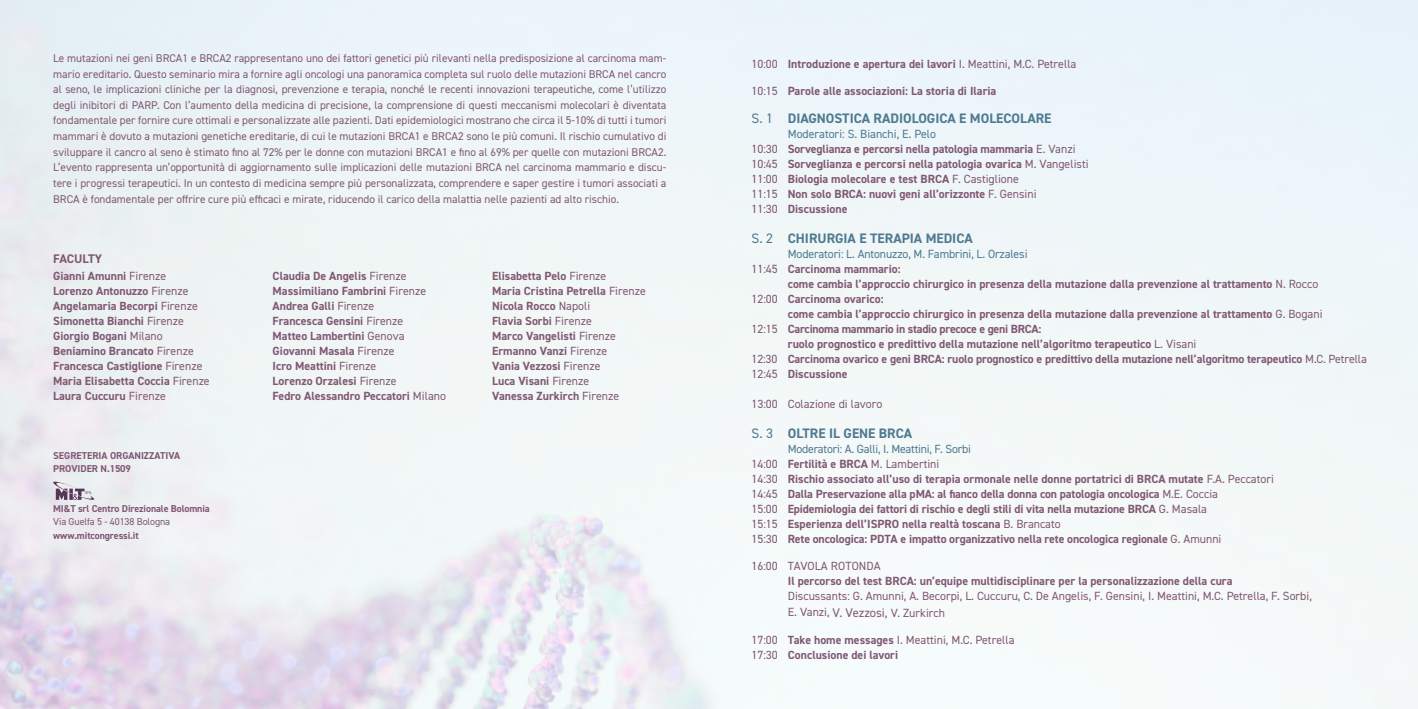
<style>
.page{position:relative;width:1418px;height:709px;background:#fff}
.page>*{position:absolute;margin:0;border:0;box-sizing:border-box;transform-origin:0 0}
.t1{font:700 13.75px "DIN2014";color:#4e7a91}
.t2{font:700 12.5px "DIN2014";letter-spacing:-.01em;color:#815873}
.t3{font:700 11.88px/15px "DIN2014";color:#815873}
.t4{font:11.88px/16px "DIN2014";color:#815873}
.t5{font:11.88px/15px "DIN2014";letter-spacing:-.01em;color:#4e7a91}
.t6{font:700 11.88px "DIN2014";letter-spacing:-.02em;color:#815873}
.t7{font:11.25px/15.6px "DIN2014";color:#815873;text-align:justify}
.t8{font:700 10px/13.8px "DIN2014";letter-spacing:-.01em;color:#815873}
.t9{font:10px "DIN2014";letter-spacing:-.01em;color:#815873}
.s1{font-weight:400}
.s2{font-weight:400;color:#4e7a91}
.s3{color:#815873}
.s4{font-weight:700;color:#815873}
.s5{font-size:12.5px}
</style>
<div class="page">
<svg style="left:53px;top:480px;width:41px;height:20px"></svg>
<p class="t7" style="left:53px;top:50px;width:615px">Le mutazioni nei geni BRCA1 e BRCA2 rappresentano uno dei fattori genetici più rilevanti nella predisposizione al carcinoma mam&shy;mario ereditario. Questo seminario mira a fornire agli oncologi una panoramica completa sul ruolo delle mutazioni BRCA nel cancro al seno, le implicazioni cliniche per la diagnosi, prevenzione e terapia, nonché le recenti innovazioni terapeutiche, come l’utilizzo degli inibitori di PARP. Con l’aumento della medicina di precisione, la comprensione di questi meccanismi molecolari è diventata fondamentale per fornire cure ottimali e personalizzate alle pazienti. Dati epidemiologici mostrano che circa il 5-10% di tutti i tumori mammari è dovuto a mutazioni genetiche ereditarie, di cui le mutazioni BRCA1 e BRCA2 sono le più comuni. Il rischio cumulativo di sviluppare il cancro al seno è stimato fino al 72% per le donne con mutazioni BRCA1 e fino al 69% per quelle con mutazioni BRCA2.<br>L’evento rappresenta un’opportunità di aggiornamento sulle implicazioni delle mutazioni BRCA nel carcinoma mammario e discu&shy;tere i progressi terapeutici. In un contesto di medicina sempre più personalizzata, comprendere e saper gestire i tumori associati a BRCA è fondamentale per offrire cure più efficaci e mirate, riducendo il carico della malattia nelle pazienti ad alto rischio.</p>
<p class="t2" style="left:53px;top:250px;width:50px">FACULTY</p>
<p class="t3" style="left:53px;top:268px;width:158px">Gianni Amunni <span class="s1">Firenze<br></span>Lorenzo Antonuzzo <span class="s1">Firenze<br></span>Angelamaria Becorpi <span class="s1">Firenze<br></span>Simonetta Bianchi <span class="s1">Firenze<br></span>Giorgio Bogani <span class="s1">Milano<br></span>Beniamino Brancato <span class="s1">Firenze<br></span>Francesca Castiglione <span class="s1">Firenze<br></span>Maria Elisabetta Coccia <span class="s1">Firenze<br></span>Laura Cuccuru <span class="s1">Firenze</span></p>
<p class="t3" style="left:273px;top:268px;width:175px">Claudia De Angelis <span class="s1">Firenze<br></span>Massimiliano Fambrini <span class="s1">Firenze<br></span>Andrea Galli <span class="s1">Firenze<br></span>Francesca Gensini <span class="s1">Firenze<br></span>Matteo Lambertini <span class="s1">Genova<br></span>Giovanni Masala <span class="s1">Firenze<br></span>Icro Meattini <span class="s1">Firenze<br></span>Lorenzo Orzalesi <span class="s1">Firenze<br></span>Fedro Alessandro Peccatori <span class="s1">Milano</span></p>
<p class="t3" style="left:492px;top:268px;width:155px">Elisabetta Pelo <span class="s1">Firenze<br></span>Maria Cristina Petrella <span class="s1">Firenze<br></span>Nicola Rocco <span class="s1">Napoli<br></span>Flavia Sorbi <span class="s1">Firenze<br></span>Marco Vangelisti <span class="s1">Firenze<br></span>Ermanno Vanzi <span class="s1">Firenze<br></span>Vania Vezzosi <span class="s1">Firenze<br></span>Luca Visani <span class="s1">Firenze<br></span>Vanessa Zurkirch <span class="s1">Firenze</span></p>
<p class="t8" style="left:53px;top:448px;width:128px">SEGRETERIA ORGANIZZATIVA<br>PROVIDER N.1509</p>
<p class="t8" style="left:53px;top:502px;width:158px">MI&amp;T srl Centro Direzionale Bolomnia</p>
<p class="t9" style="left:53px;top:515px;width:118px">Via Guelfa 5 - 40138 Bologna</p>
<p class="t8" style="left:53px;top:528px;width:87px">www.mitcongressi.it</p>
<p class="t3" style="left:751px;top:56px;width:326px"><span class="s1">10:00</span> Introduzione e apertura dei lavori <span class="s1">I. Meattini, M.C. Petrella</span></p>
<p class="t3" style="left:751px;top:83px;width:246px"><span class="s1">10:15</span> Parole alle associazioni: La storia di Ilaria</p>
<p class="t1" style="left:751px;top:109px;width:301px"><span class="s1">S. 1</span> DIAGNOSTICA RADIOLOGICA E MOLECOLARE</p>
<p class="t3" style="left:751px;top:126px;width:338px;text-indent:36px"><span class="s2">Moderatori: S. Bianchi, E. Pelo<br></span><span class="s1">10:30</span> Sorveglianza e percorsi nella patologia mammaria <span class="s1">E. Vanzi 10:45</span> Sorveglianza e percorsi nella patologia ovarica <span class="s1">M. Vangelisti 11:00</span> Biologia molecolare e test BRCA <span class="s1">F. Castiglione<br>11:15</span> Non solo BRCA: nuovi geni all’orizzonte <span class="s1">F. Gensini<br>11:30</span> Discussione</p>
<p class="t1" style="left:751px;top:229px;width:223px"><span class="s1">S. 2</span> CHIRURGIA E TERAPIA MEDICA</p>
<p class="t5" style="left:751px;top:246px;width:277px;text-indent:36px">Moderatori: L. Antonuzzo, M. Fambrini, L. Orzalesi<br><span class="s3">11:45</span> <span class="s4">Carcinoma mammario:</span></p>
<p class="t3" style="left:751px;top:276px;width:568px;text-indent:36px">come cambia l’approccio chirurgico in presenza della mutazione dalla prevenzione al trattamento <span class="s1">N. Rocco<br>12:00</span> Carcinoma ovarico:</p>
<p class="t3" style="left:787px;top:306px;width:536px">come cambia l’approccio chirurgico in presenza della mutazione dalla prevenzione al trattamento <span class="s1">G. Bogani</span></p>
<p class="t6" style="left:751px;top:321px;width:291px"><span class="s1">12:15</span> Carcinoma mammario in stadio precoce e geni BRCA:</p>
<p class="t3" style="left:787px;top:336px;width:410px">ruolo prognostico e predittivo della mutazione nell’algoritmo terapeutico <span class="s1">L. Visani</span></p>
<p class="t3" style="left:751px;top:351px;width:617px"><span class="s1">12:30</span> Carcinoma ovarico e geni BRCA: ruolo prognostico e predittivo della mutazione nell’algoritmo terapeutico <span class="s1">M.C. Petrella</span></p>
<p class="t3" style="left:751px;top:366px;width:97px"><span class="s1">12:45</span> Discussione</p>
<p class="t4" style="left:751px;top:395px;width:132px">13:00 Colazione di lavoro</p>
<p class="t1" style="left:751px;top:424px;width:162px"><span class="s1">S. 3</span> OLTRE IL GENE BRCA</p>
<p class="t3" style="left:751px;top:441px;width:524px;text-indent:36px"><span class="s2">Moderatori: A. Galli, I. Meattini, F. Sorbi<br></span><span class="s1">14:00</span> Fertilità e BRCA <span class="s1">M. Lambertini<br>14:30</span> Rischio associato all’uso di terapia ormonale nelle donne portatrici di BRCA mutate <span class="s1">F.A. Peccatori 14:45</span> Dalla Preservazione alla pMA: al fianco della donna con patologia oncologica <span class="s1">M.E. Coccia<br>15:00</span> Epidemiologia dei fattori di rischio e degli stili di vita nella mutazione BRCA <span class="s1">G. Masala<br>15:15</span> Esperienza dell’ISPRO nella realtà toscana <span class="s1">B. Brancato<br>15:30</span> Rete oncologica: PDTA e impatto organizzativo nella rete oncologica regionale <span class="s1">G. Amunni</span></p>
<p class="t4" style="left:751px;top:558px;width:131px">16:00 TAVOLA ROTONDA</p>
<p class="t3" style="left:787px;top:573px;width:446px">Il percorso del test BRCA: un’equipe multidisciplinare per la personalizzazione della cura</p>
<p class="t4" style="left:787px;top:588px;width:525px">Discussants: G. Amunni, A. Becorpi, L. Cuccuru, C. De Angelis, F. Gensini, I. Meattini, M.C. Petrella, F. Sorbi,<br>E. Vanzi, <span class="s5">V. Vezzosi,</span> V. Zurkirch</p>
<p class="t3" style="left:751px;top:632px;width:264px"><span class="s1">17:00</span> Take home messages <span class="s1">I. Meattini, M.C. Petrella<br>17:30</span> Conclusione dei lavori</p>
</div>
